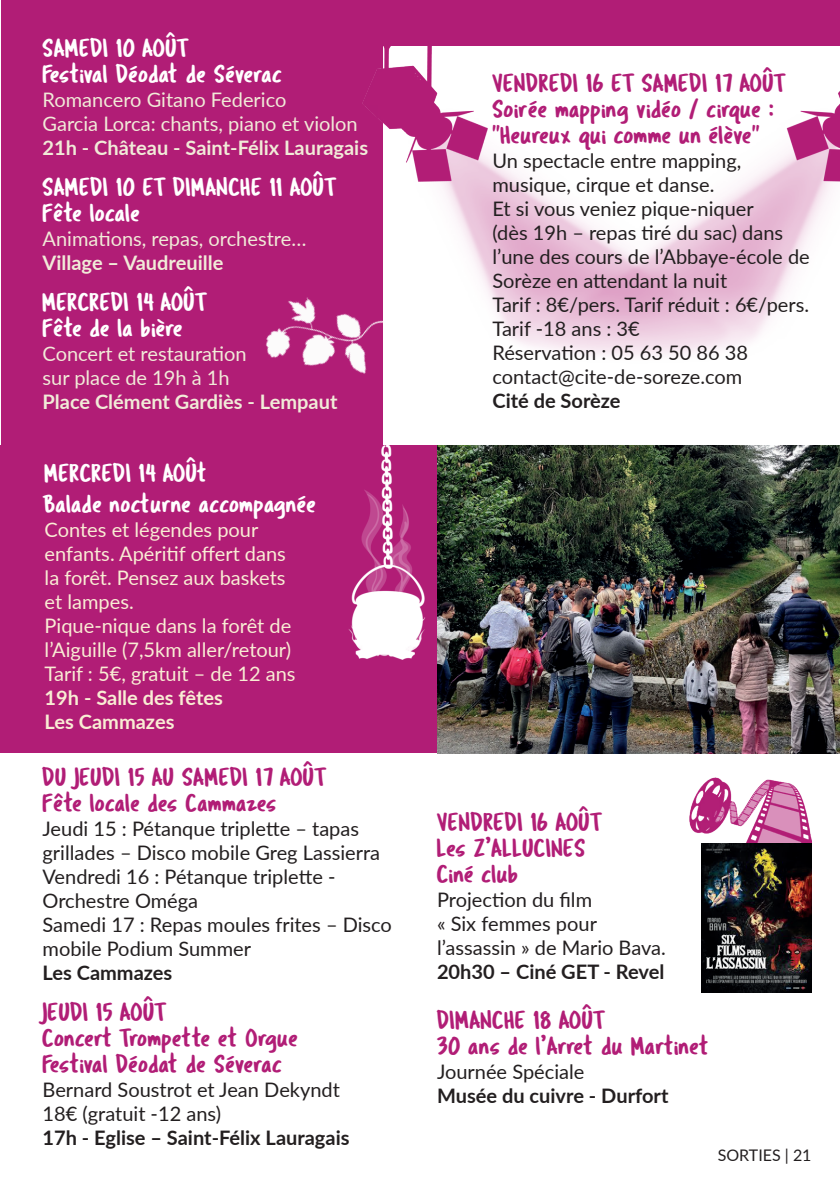
<style>
.page{position:relative;width:840px;height:1191px;background:#fff}
.page>*{position:absolute;margin:0;border:0;box-sizing:border-box;transform-origin:0 0}
.t1{font:26px/26px "Tragic Marker";color:#b11d76}
.t2{font:26px/26px "Tragic Marker";color:#fff}
.t3{font:20px/24px "Lato";color:#231f20}
.t4{font:20px/24px "Lato";color:#f9edd4}
.t5{font:20px/24px "Lato";color:#f1ebd8}
.t6{font:700 20px "Lato";color:#231f20}
.t7{font:700 20px "Lato";color:#f1ebd8}
.t8{font:700 20px/24px "Lato";color:#f9edd4}
.t9{font:16px "Lato";color:#231f20}
</style>
<div class="page">
<div style="left:1px;top:0;width:382px;height:461px;background:#b11d76"></div>
<img style="left:266px;top:297px;width:94px;height:76px">
<img style="left:360px;top:46px;width:479px;height:328px">
<div style="left:0;top:446px;width:456px;height:307px;background:#b11d76"></div>
<img style="left:348px;top:445px;width:78px;height:215px">
<div style="left:337px;top:0;width:502px;height:46px;background:#b11d76"></div>
<img style="left:437px;top:446px;width:402px;height:307px">
<img style="left:689px;top:777px;width:122px;height:67px">
<img style="left:700px;top:843px;width:110px;height:149px">
<h1 class="t2" style="left:43px;top:35px;width:241px">SAMEDI 10 AOÛT<br>Festival Déodat de Séverac</h1>
<p class="t5" style="left:43px;top:87px;width:316px">Romancero Gitano Federico<br>Garcia Lorca: chants, piano et violon</p>
<p class="t7" style="left:43px;top:133px;width:327px">21h - Château - Saint-Félix Lauragais</p>
<h1 class="t2" style="left:43px;top:173px;width:294px">SAMEDI 10 ET DIMANCHE 11 AOÛT<br>Fête locale</h1>
<p class="t5" style="left:43px;top:226px;width:265px">Animations, repas, orchestre…</p>
<p class="t7" style="left:43px;top:248px;width:182px">Village – Vaudreuille</p>
<h1 class="t2" style="left:43px;top:288px;width:165px">MERCREDI 14 AOÛT<br>Fête de la bière</h1>
<p class="t5" style="left:43px;top:341px;width:206px">Concert et restauration sur place de 19h à 1h</p>
<p class="t7" style="left:43px;top:387px;width:296px">Place Clément Gardiès - Lempaut</p>
<h1 class="t2" style="left:45px;top:457px;width:273px;line-height:31.2px">MERCREDI 14 AOÛt<br>Balade nocturne accompagnée</h1>
<p class="t4" style="left:45px;top:517px;width:252px">Contes et légendes pour enfants. Apéritif offert dans la forêt. Pensez aux baskets et lampes.<br>Pique-nique dans la forêt de l’Aiguille (7,5km aller/retour)<br>Tarif : 5€, gratuit – de 12 ans</p>
<p class="t8" style="left:45px;top:685px;width:180px">19h - Salle des fêtes<br>Les Cammazes</p>
<h1 class="t1" style="left:43px;top:763px;width:284px">DU JEUDI 15 AU SAMEDI 17 AOÛT<br>Fête locale des Cammazes</h1>
<p class="t3" style="left:43px;top:816px;width:351px">Jeudi 15 : Pétanque triplette – tapas grillades – Disco mobile Greg Lassierra<br>Vendredi 16 : Pétanque triplette -<br>Orchestre Oméga<br>Samedi 17 : Repas moules frites – Disco mobile Podium Summer</p>
<p class="t6" style="left:43px;top:958px;width:131px">Les Cammazes</p>
<h1 class="t1" style="left:43px;top:998px;width:257px">JEUDI 15 AOÛT<br>Concert Trompette et Orgue<br>Festival Déodat de Séverac</h1>
<p class="t3" style="left:43px;top:1076px;width:299px">Bernard Soustrot et Jean Dekyndt<br>18€ (gratuit -12 ans)</p>
<p class="t6" style="left:43px;top:1122px;width:308px">17h - Eglise – Saint-Félix Lauragais</p>
<h1 class="t1" style="left:492px;top:69px;width:294px">VENDREDI 16 ET SAMEDI 17 AOÛT<br>Soirée mapping vidéo / cirque : "Heureux qui comme un élève"</h1>
<p class="t3" style="left:492px;top:148px;width:318px">Un spectacle entre mapping, musique, cirque et danse.<br>Et si vous veniez pique-niquer<br>(dès 19h – repas tiré du sac) dans l’une des cours de l’Abbaye-école de<br>Sorèze en attendant la nuit<br>Tarif : 8€/pers. Tarif réduit : 6€/pers.<br>Tarif -18 ans : 3€<br>Réservation : 05 63 50 86 38 contact@cite-de-soreze.com</p>
<p class="t6" style="left:492px;top:386px;width:130px">Cité de Sorèze</p>
<h1 class="t1" style="left:437px;top:808px;width:166px">VENDREDI 16 AOÛT<br>Les Z’ALLUCINES<br>Ciné club</h1>
<p class="t3" style="left:437px;top:886px;width:230px">Projection du film<br>« Six femmes pour l’assassin » de Mario Bava.</p>
<p class="t6" style="left:437px;top:957px;width:229px">20h30 – Ciné GET - Revel</p>
<h1 class="t1" style="left:437px;top:1007px;width:274px">DIMANCHE 18 AOÛT<br>30 ans de l’Arret du Martinet</h1>
<p class="t3" style="left:437px;top:1059px;width:149px">Journée Spéciale</p>
<p class="t6" style="left:437px;top:1081px;width:233px">Musée du cuivre - Durfort</p>
<p class="t9" style="left:717px;top:1143px;width:95px">SORTIES | 21</p>
</div>
